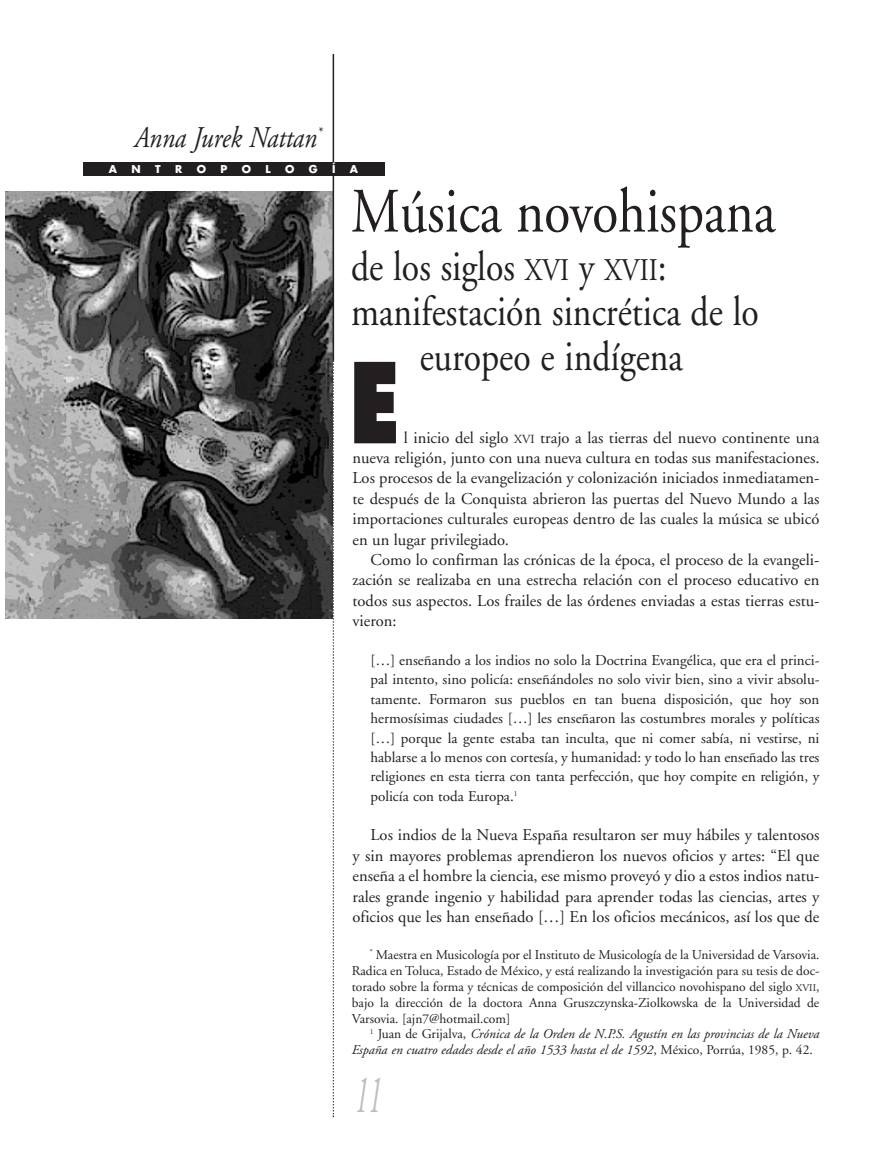
<style>
.page{position:relative;width:893px;height:1170px;background:#fff}
.page>*{position:absolute;margin:0;border:0;box-sizing:border-box;transform-origin:0 0}
.t1{font:800 108px "Futura";color:#231f20;scale:.75 1}
.t2{font:63px "Adobe Garamond";color:#231f20;scale:.85 1}
.t3{font:italic 54px "Adobe Garamond";color:#bcbdc0;scale:.5 1}
.t4{font:42px "Adobe Garamond";color:#231f20;scale:.85 1}
.t5{font:italic 30px "Adobe Garamond";color:#231f20;scale:.85 1}
.t6{font:16.5px/20.4px "Adobe Garamond";color:#231f20;text-align:justify}
.t7{font:15px/19.4px "Adobe Garamond";color:#231f20;text-align:justify}
.t8{font:13.5px/15.9px "Adobe Garamond";color:#231f20;text-align:justify}
.t9{font:italic 13.5px/15.9px "Adobe Garamond";color:#231f20}
.t10{font:700 10.5px "Futura";color:#fff}
.s1{font-size:31.5px}
.s2{font-size:12.3px}
.s3{font-size:10.2px}
.s4{font-style:normal}
</style>
<div class="page">
<img style="left:5px;top:192px;width:328px;height:426px">
<hr style="left:333px;top:54px;width:1px;height:306px;background:#231f20">
<svg style="left:333px;top:360px;width:1px;height:756px"></svg>
<div style="left:83px;top:162px;width:301px;height:14px;background:#231f20"></div>
<h3 class="t5" style="left:135px;top:125px;width:222px">Anna Jurek Nattan<sup>*</sup></h3>
<p class="t10" style="left:109px;top:164px;width:10px">A</p>
<p class="t10" style="left:132px;top:164px;width:11px">N</p>
<p class="t10" style="left:155px;top:164px;width:7px">T</p>
<p class="t10" style="left:175px;top:164px;width:9px">R</p>
<p class="t10" style="left:197px;top:164px;width:11px">O</p>
<p class="t10" style="left:220px;top:164px;width:8px">P</p>
<p class="t10" style="left:242px;top:164px;width:11px">O</p>
<p class="t10" style="left:266px;top:164px;width:7px">L</p>
<p class="t10" style="left:285px;top:164px;width:11px">O</p>
<p class="t10" style="left:309px;top:164px;width:10px">G</p>
<p class="t10" style="left:332px;top:164px;width:5px">Í</p>
<p class="t10" style="left:350px;top:164px;width:10px">A</p>
<h2 class="t2" style="left:351px;top:186px;width:501px">Música novohispana</h2>
<h3 class="t4" style="left:351px;top:249px;width:373px">de los siglos <span class="s1">XVI</span> y <span class="s1">XVII</span>:</h3>
<h3 class="t4" style="left:351px;top:294px;width:481px">manifestación sincrética de lo</h3>
<h3 class="t4" style="left:420px;top:339px;width:311px">europeo e indígena</h3>
<h1 class="t1" style="left:349px;top:355px;width:69px">E</h1>
<p class="t6" style="left:353px;top:428px;width:468px;text-indent:51px">l inicio del siglo <span class="s2">XVI</span> trajo a las tierras del nuevo continente una nueva religión, junto con una nueva cultura en todas sus manifestaciones.<br>Los procesos de la evangelización y colonización iniciados inmediatamen&shy;te después de la Conquista abrieron las puertas del Nuevo Mundo a las importaciones culturales europeas dentro de las cuales la música se ubicó en un lugar privilegiado.</p>
<p class="t6" style="left:353px;top:551px;width:468px;text-indent:18px">Como lo confirman las crónicas de la época, el proceso de la evangeli&shy;zación se realizaba en una estrecha relación con el proceso educativo en todos sus aspectos. Los frailes de las órdenes enviadas a estas tierras estu&shy;vieron:</p>
<p class="t7" style="left:370px;top:652px;width:450px">[…] enseñando a los indios no solo la Doctrina Evangélica, que era el princi&shy;pal intento, sino policía: enseñándoles no solo vivir bien, sino a vivir absolu&shy;tamente. Formaron sus pueblos en tan buena disposición, que hoy son hermosísimas ciudades […] les enseñaron las costumbres morales y políticas […] porque la gente estaba tan inculta, que ni comer sabía, ni vestirse, ni hablarse a lo menos con cortesía, y humanidad: y todo lo han enseñado las tres religiones en esta tierra con tanta perfección, que hoy compite en religión, y policía con toda Europa.<sup>1</sup></p>
<p class="t6" style="left:352px;top:826px;width:468px;text-indent:18px">Los indios de la Nueva España resultaron ser muy hábiles y talentosos y sin mayores problemas aprendieron los nuevos oficios y artes: “El que enseña a el hombre la ciencia, ese mismo proveyó y dio a estos indios natu&shy;rales grande ingenio y habilidad para aprender todas las ciencias, artes y oficios que les han enseñado […] En los oficios mecánicos, así los que de</p>
<p class="t8" style="left:352px;top:947px;width:469px;text-indent:18px"><sup>*</sup> Maestra en Musicología por el Instituto de Musicología de la Universidad de Varsovia.<br>Radica en Toluca, Estado de México, y está realizando la investigación para su tesis de doc&shy;torado sobre la forma y técnicas de composición del villancico novohispano del siglo <span class="s3">XVII</span>, bajo la dirección de la doctora Anna Gruszczynska-Ziolkowska de la Universidad de Varsovia. [ajn7@hotmail.com]</p>
<p class="t9" style="left:352px;top:1027px;width:469px;text-indent:18px"><sup>1</sup> <span class="s4">Juan de Grijalva,</span> Crónica de la Orden de N.P.S. Agustín en las provincias de la Nueva<br>España en cuatro edades desde el año 1533 hasta el de 1592<span class="s4">, México, Porrúa, 1985, p. 42.</span></p>
<h3 class="t3" style="left:355px;top:1073px;width:55px">11</h3>
</div>
